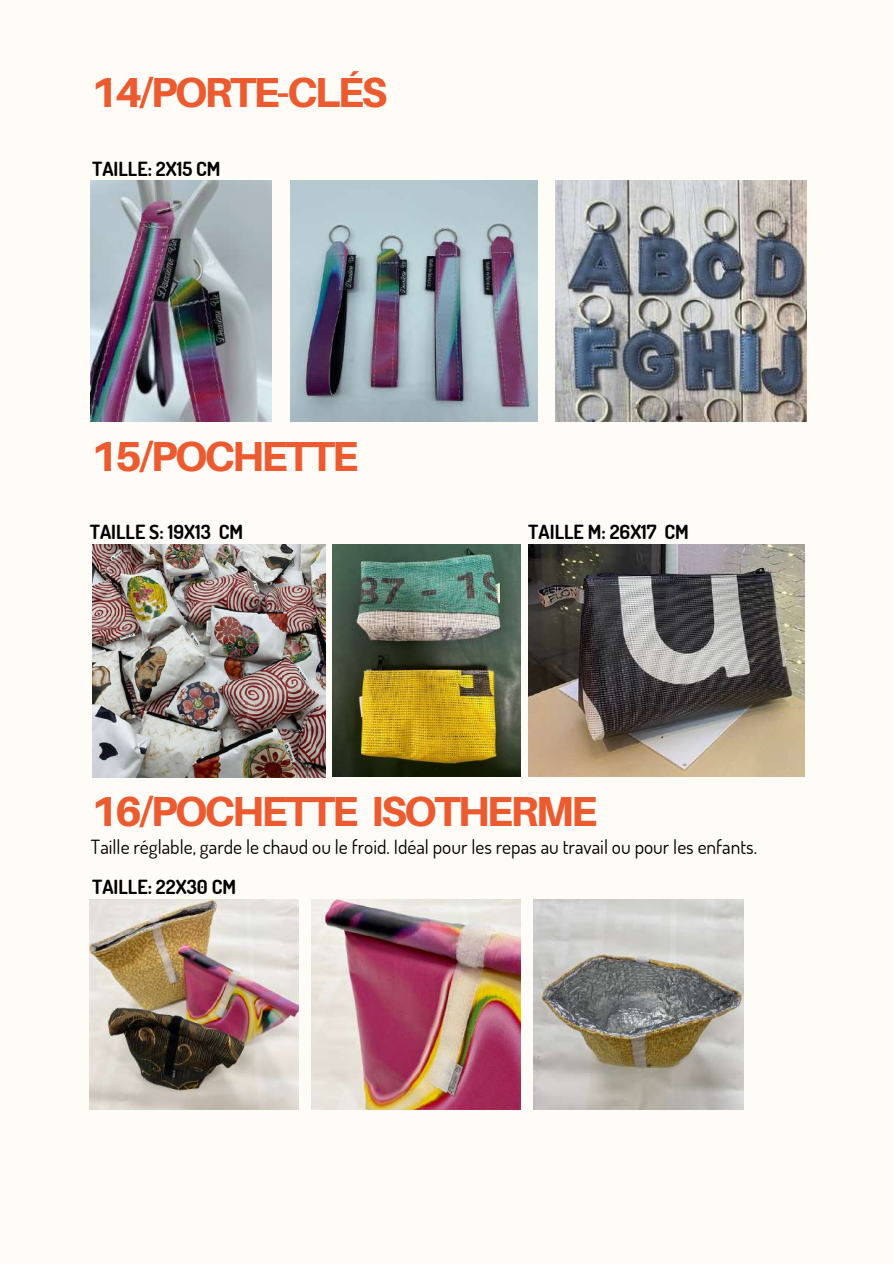
<style>
.page{position:relative;width:894px;height:1264px;background:#fff}
.page>*{position:absolute;margin:0;border:0;box-sizing:border-box;transform-origin:0 0}
.t1{font:800 42px "Aileron";letter-spacing:-.065em;color:#ec5a30}
.t2{font:19.5px "Dosis";color:#000}
.t3{font:700 19.5px "Dosis";color:#000}
</style>
<div class="page">
<div style="left:0;top:0;width:893px;height:1263px;background:#fffcf7"></div>
<img style="left:290px;top:180px;width:247px;height:241px">
<img style="left:91px;top:181px;width:180px;height:240px">
<img style="left:528px;top:544px;width:276px;height:232px">
<img style="left:332px;top:544px;width:188px;height:232px">
<img style="left:89px;top:899px;width:210px;height:210px">
<img style="left:533px;top:899px;width:210px;height:210px">
<img style="left:311px;top:899px;width:209px;height:210px">
<img style="left:555px;top:181px;width:251px;height:240px">
<img style="left:92px;top:544px;width:233px;height:233px">
<h1 class="t1" style="left:91px;top:67px;width:298px">14/PORTE-CLÉS</h1>
<p class="t3" style="left:92px;top:156px;width:130px">TAILLE: 2X15 CM</p>
<h1 class="t1" style="left:91px;top:430px;width:269px">15/POCHETTE</h1>
<p class="t3" style="left:90px;top:519px;width:155px">TAILLE S: 19X13 CM</p>
<p class="t3" style="left:528px;top:519px;width:162px">TAILLE M: 26X17 CM</p>
<h1 class="t1" style="left:91px;top:785px;width:508px">16/POCHETTE ISOTHERME</h1>
<p class="t2" style="left:91px;top:834px;width:667px">Taille réglable, garde le chaud ou le froid. Idéal pour les repas au travail ou pour les enfants.</p>
<p class="t3" style="left:92px;top:874px;width:145px">TAILLE: 22X30 CM</p>
</div>
